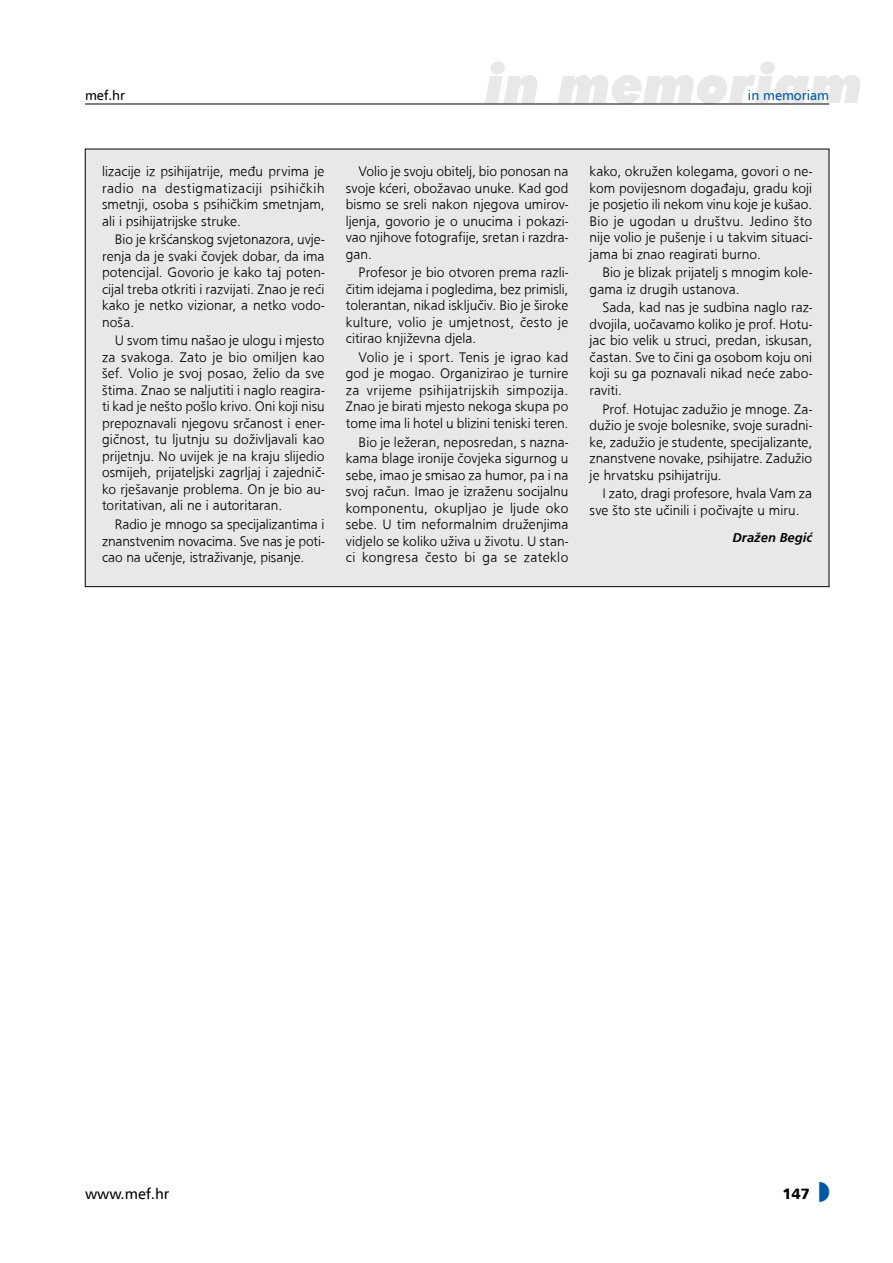
<style>
.page{position:relative;width:893px;height:1263px;background:#fff}
.page>*{position:absolute;margin:0;border:0;box-sizing:border-box;transform-origin:0 0}
.t1{font:italic 900 54px "Futura BT";color:#e8e8e9}
.t2{font:15px "A Frutiger";color:#000}
.t3{font:900 15px "A Frutiger";color:#000}
.t4{font:500 14.25px/16.5px "Frugal Sans Light DTC";color:#000;text-align:justify}
.t5{font:500 13.5px "Frugal Sans Bold Italic DTC";color:#000}
.t6{font:13.5px "A Frutiger";color:#0058a2}
.t7{font:13.5px "A Frutiger";color:#000}
</style>
<div class="page">
<hr style="left:85px;top:104px;width:744px;height:1px;background:#000">
<div style="left:85px;top:149px;width:744px;height:438px;background:#e8e8e9"></div>
<p class="t7" style="left:85px;top:87px;width:42px">mef.hr</p>
<h1 class="t1" style="left:485px;top:51px;width:379px">in memoriam</h1>
<p class="t6" style="left:748px;top:87px;width:83px">in memoriam</p>
<p class="t4" style="left:102px;top:163px;width:224px">lizacije iz psihijatrije, među prvima je radio na destigmatizaciji psihičkih smetnji, osoba s psihičkim smetnjam, ali i psihijatrijske struke.</p>
<p class="t4" style="left:102px;top:231px;width:224px;text-indent:13px">Bio je kršćanskog svjetonazora, uvje&shy;renja da je svaki čovjek dobar, da ima potencijal. Govorio je kako taj poten&shy;cijal treba otkriti i razvijati. Znao je reći kako je netko vizionar, a netko vodo&shy;noša.</p>
<p class="t4" style="left:102px;top:332px;width:224px;text-indent:13px">U svom timu našao je ulogu i mjesto za svakoga. Zato je bio omiljen kao šef. Volio je svoj posao, želio da sve štima. Znao se naljutiti i naglo reagira&shy;ti kad je nešto pošlo krivo. Oni koji nisu prepoznavali njegovu srčanost i ener&shy;gičnost, tu ljutnju su doživljavali kao prijetnju. No uvijek je na kraju slijedio osmijeh, prijateljski zagrljaj i zajednič&shy;ko rješavanje problema. On je bio au&shy;toritativan, ali ne i autoritaran.</p>
<p class="t4" style="left:102px;top:516px;width:224px;text-indent:13px">Radio je mnogo sa specijalizantima i znanstvenim novacima. Sve nas je poti&shy;cao na učenje, istraživanje, pisanje.</p>
<p class="t4" style="left:346px;top:163px;width:224px;text-indent:13px">Volio je svoju obitelj, bio ponosan na svoje kćeri, obožavao unuke. Kad god bismo se sreli nakon njegova umirov&shy;ljenja, govorio je o unucima i pokazi&shy;vao njihove fotografije, sretan i razdra&shy;gan.</p>
<p class="t4" style="left:346px;top:264px;width:224px;text-indent:13px">Profesor je bio otvoren prema razli&shy;čitim idejama i pogledima, bez primisli, tolerantan, nikad isključiv. Bio je široke kulture, volio je umjetnost, često je citirao književna djela.</p>
<p class="t4" style="left:346px;top:349px;width:224px;text-indent:13px">Volio je i sport. Tenis je igrao kad god je mogao. Organizirao je turnire za vrijeme psihijatrijskih simpozija.<br>Znao je birati mjesto nekoga skupa po tome ima li hotel u blizini teniski teren.</p>
<p class="t4" style="left:346px;top:433px;width:224px;text-indent:13px">Bio je ležeran, neposredan, s nazna&shy;kama blage ironije čovjeka sigurnog u sebe, imao je smisao za humor, pa i na svoj račun. Imao je izraženu socijalnu komponentu, okupljao je ljude oko sebe. U tim neformalnim druženjima vidjelo se koliko uživa u životu. U stan&shy;ci kongresa često bi ga se zateklo</p>
<p class="t4" style="left:590px;top:163px;width:224px">kako, okružen kolegama, govori o ne&shy;kom povijesnom događaju, gradu koji je posjetio ili nekom vinu koje je kušao.<br>Bio je ugodan u društvu. Jedino što nije volio je pušenje i u takvim situaci&shy;jama bi znao reagirati burno.</p>
<p class="t4" style="left:590px;top:264px;width:224px;text-indent:13px">Bio je blizak prijatelj s mnogim kole&shy;gama iz drugih ustanova.</p>
<p class="t4" style="left:590px;top:299px;width:224px;text-indent:13px">Sada, kad nas je sudbina naglo raz&shy;dvojila, uočavamo koliko je prof. Hotu&shy;jac bio velik u struci, predan, iskusan, častan. Sve to čini ga osobom koju oni koji su ga poznavali nikad neće zabo&shy;raviti.</p>
<p class="t4" style="left:590px;top:400px;width:224px;text-indent:13px">Prof. Hotujac zadužio je mnoge. Za&shy;dužio je svoje bolesnike, svoje suradni&shy;ke, zadužio je studente, specijalizante, znanstvene novake, psihijatre. Zadužio je hrvatsku psihijatriju.</p>
<p class="t4" style="left:590px;top:485px;width:224px;text-indent:13px">I zato, dragi profesore, hvala Vam za sve što ste učinili i počivajte u miru.</p>
<p class="t5" style="left:733px;top:529px;width:81px">Dražen Begić</p>
<p class="t2" style="left:85px;top:1185px;width:86px">www.mef.hr</p>
<p class="t3" style="left:782px;top:1184px;width:29px">147</p>
</div>
